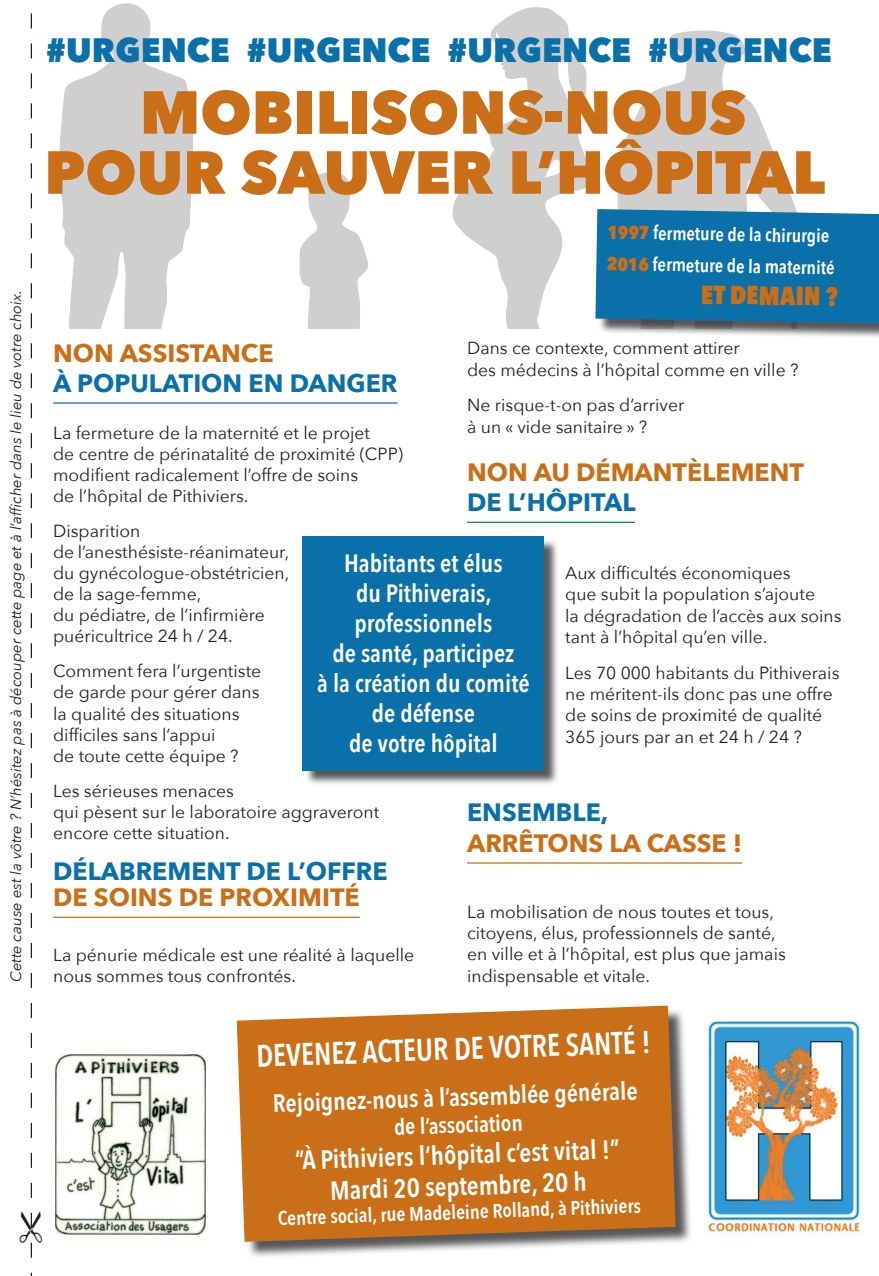
<style>
.page{position:relative;width:879px;height:1276px;background:#fff}
.page>*{position:absolute;margin:0;border:0;box-sizing:border-box;transform-origin:0 0}
.t1{font:800 60px/60px "Avenir Next";color:#ca6e17;text-align:center}
.t2{font:800 33.75px "Avenir Next";color:#0970a9}
.t3{font:600 31.25px "Avenir Next Condensed";color:#fff;scale:.95 1}
.t4{font:600 26.25px/31.5px "Avenir Next Condensed";color:#fff;text-align:center}
.t5{font:800 26.25px "Avenir Next Condensed";color:#ca6e17}
.t6{font:600 25px/30px "Avenir Next Condensed";color:#fff;text-align:center}
.t7{font:700 25px "Avenir Next";color:#ca6e17}
.t8{font:700 25px "Avenir Next";color:#0970a9}
.t9{font:600 22.5px "Avenir Next Condensed";color:#fff}
.t10{font:600 19.75px "Avenir Next Condensed";color:#fff}
.t11{font:600 18.75px/31.6px "Avenir Next Condensed";color:#fff}
.t12{font:17.5px/21px "Avenir Next";color:#231f20}
.t13{font:italic 15px "Avenir Next";color:#231f20}
.s1{font-weight:800;color:#ca6e17}
</style>
<div class="page">
<img style="left:59px;top:3px;width:737px;height:325px">
<hr style="left:53px;top:402px;width:344px;height:2px;background:#0970a9">
<hr style="left:53px;top:916px;width:307px;height:2px;background:#ca6e17">
<hr style="left:467px;top:522px;width:168px;height:1px;background:#0970a9">
<hr style="left:467px;top:862px;width:275px;height:1px;background:#ca6e17">
<img style="left:56px;top:1055px;width:150px;height:179px">
<img style="left:707px;top:1021px;width:153px;height:214px">
<div style="left:305px;top:538px;width:254px;height:248px;background:#231f20;opacity:.75"></div>
<div style="left:303px;top:536px;width:241px;height:234px;background:#0970a9"></div>
<div style="left:239px;top:1008px;width:454px;height:251px;background:#231f20;opacity:.75"></div>
<svg style="left:236px;top:1005px;width:440px;height:237px;background:#c87424"></svg>
<div style="left:597px;top:211px;width:282px;height:128px;background:#231f20;opacity:.75"></div>
<div style="left:595px;top:209px;width:284px;height:114px;background:#0970a9"></div>
<svg style="left:30px;top:13px;width:2px;height:1263px"></svg>
<p class="t13" style="left:3px;top:981px;width:693px;rotate:-90deg">Cette cause est la vôtre ? N’hésitez pas à découper cette page et à l’afficher dans le lieu de votre choix.</p>
<h2 class="t2" style="left:46px;top:29px;width:787px">#URGENCE #URGENCE #URGENCE #URGENCE</h2>
<h1 class="t1" style="left:44px;top:82px;width:782px">MOBILISONS-NOUS<br>POUR SAUVER L’HÔPITAL</h1>
<p class="t11" style="left:608px;top:216px;width:229px;rotate:1deg"><span class="s1">1997</span> fermeture de la chirurgie<br><span class="s1">2016</span> fermeture de la maternité</p>
<h3 class="t5" style="left:701px;top:278px;width:138px;rotate:1deg">ET DEMAIN ?</h3>
<p class="t12" style="left:467px;top:337px;width:333px;line-height:21.4px">Dans ce contexte, comment attirer<br>des médecins à l’hôpital comme en ville ?</p>
<p class="t12" style="left:467px;top:394px;width:219px;line-height:21.4px">Ne risque-t-on pas d’arriver à un « vide sanitaire » ?</p>
<h3 class="t7" style="left:467px;top:450px;width:338px">NON AU DÉMANTÈLEMENT</h3>
<h3 class="t8" style="left:467px;top:481px;width:170px">DE L’HÔPITAL</h3>
<h3 class="t7" style="left:53px;top:331px;width:222px">NON ASSISTANCE</h3>
<h3 class="t8" style="left:53px;top:361px;width:346px">À POPULATION EN DANGER</h3>
<p class="t12" style="left:53px;top:421px;width:351px">La fermeture de la maternité et le projet<br>de centre de périnatalité de proximité (CPP) modifient radicalement l’offre de soins<br>de l’hôpital de Pithiviers.</p>
<p class="t12" style="left:53px;top:520px;width:238px">Disparition<br>de l’anesthésiste-réanimateur, du gynécologue-obstétricien, de la sage-femme,<br>du pédiatre, de l’infirmière puéricultrice 24 h / 24.</p>
<p class="t12" style="left:53px;top:660px;width:210px">Comment fera l’urgentiste de garde pour gérer dans la qualité des situations difficiles sans l’appui<br>de toute cette équipe ?</p>
<p class="t12" style="left:53px;top:779px;width:328px">Les sérieuses menaces<br>qui pèsent sur le laboratoire aggraveront encore cette situation.</p>
<h3 class="t8" style="left:53px;top:849px;width:336px">DÉLABREMENT DE L’OFFRE</h3>
<h3 class="t7" style="left:53px;top:875px;width:308px">DE SOINS DE PROXIMITÉ</h3>
<h3 class="t6" style="left:317px;top:547px;width:214px">Habitants et élus<br>du Pithiverais, professionnels<br>de santé, participez<br>à la création du comité de défense<br>de votre hôpital</h3>
<p class="t12" style="left:565px;top:561px;width:278px;line-height:21.4px">Aux difficultés économiques<br>que subit la population s’ajoute<br>la dégradation de l’accès aux soins tant à l’hôpital qu’en ville.</p>
<p class="t12" style="left:565px;top:661px;width:276px;line-height:21.4px">Les 70 000 habitants du Pithiverais ne méritent-ils donc pas une offre de soins de proximité de qualité<br>365 jours par an et 24 h / 24 ?</p>
<h3 class="t8" style="left:467px;top:791px;width:143px">ENSEMBLE,</h3>
<h3 class="t7" style="left:467px;top:821px;width:276px">ARRÊTONS LA CASSE !</h3>
<p class="t12" style="left:467px;top:900px;width:320px;line-height:21.4px">La mobilisation de nous toutes et tous, citoyens, élus, professionnels de santé, en ville et à l’hôpital, est plus que jamais indispensable et vitale.</p>
<p class="t12" style="left:53px;top:943px;width:363px">La pénurie médicale est une réalité à laquelle nous sommes tous confrontés.</p>
<h3 class="t3" style="left:255px;top:1028px;width:417px;rotate:-2deg">DEVENEZ ACTEUR DE VOTRE SANTÉ !</h3>
<h3 class="t6" style="left:272px;top:1087px;width:366px;rotate:-2deg">Rejoignez-nous à l’assemblée générale</h3>
<p class="t9" style="left:393px;top:1107px;width:130px;rotate:-2deg">de l’association</p>
<h3 class="t4" style="left:294px;top:1143px;width:326px;rotate:-2deg">“À Pithiviers l’hôpital c’est vital !”<br>Mardi 20 septembre, 20 h</h3>
<p class="t10" style="left:277px;top:1201px;width:365px;rotate:-2deg">Centre social, rue Madeleine Rolland, à Pithiviers</p>
</div>
